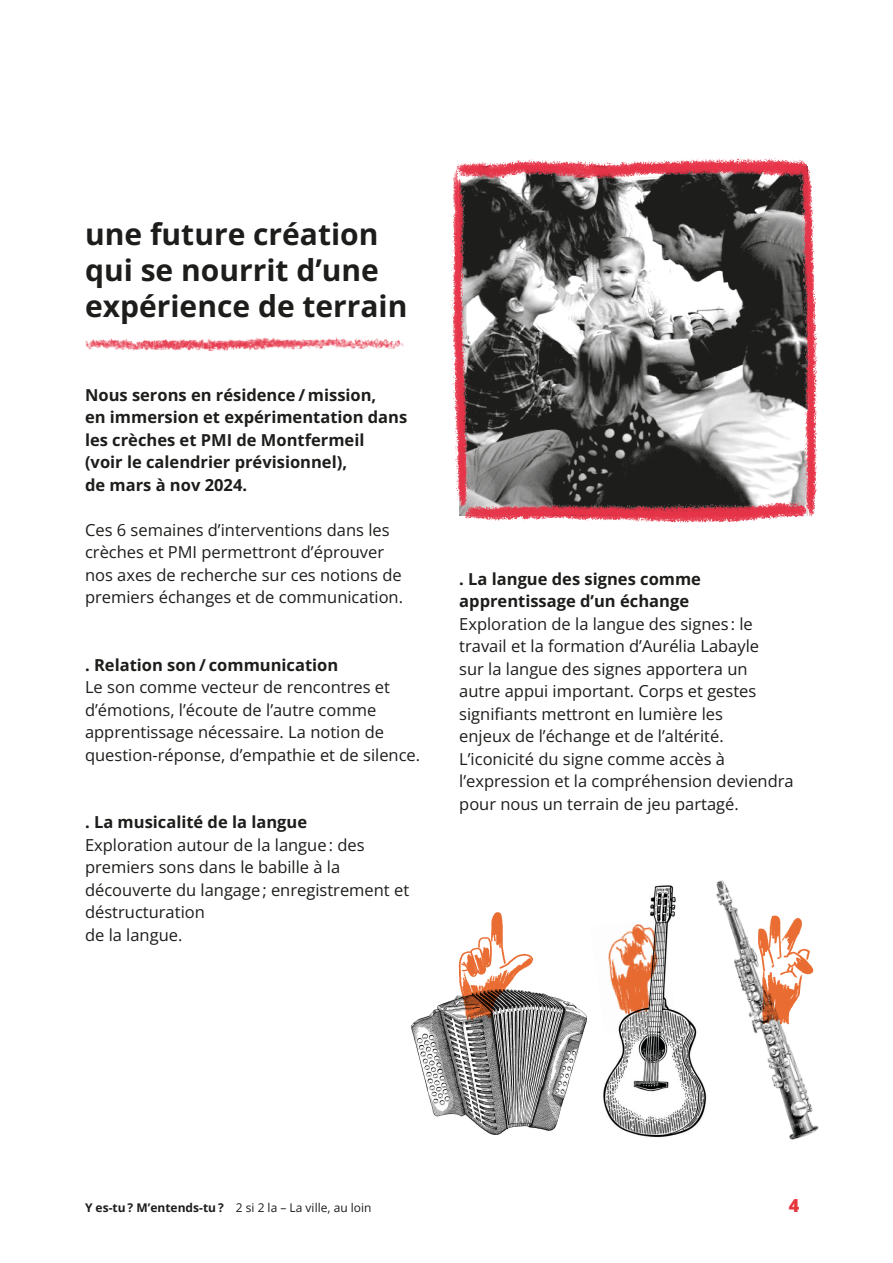
<style>
.page{position:relative;width:893px;height:1263px;background:#fff}
.page>*{position:absolute;margin:0;border:0;box-sizing:border-box;transform-origin:0 0}
.t1{font:700 30px/36px "Open Sans";color:#1d1d1b}
.t2{font:800 18px "Open Sans";color:#e6373d}
.t3{font:16.5px/22.5px "Open Sans";color:#1d1d1b}
.t4{font:700 16.5px/22.5px "Open Sans";color:#1d1d1b}
.t5{font:12px "Open Sans";color:#1d1d1b}
.s1{font-weight:700}
</style>
<div class="page">
<img style="left:85px;top:337px;width:319px;height:15px">
<img style="left:716px;top:880px;width:103px;height:260px">
<img style="left:412px;top:992px;width:175px;height:143px">
<img style="left:603px;top:885px;width:104px;height:253px">
<img style="left:457px;top:912px;width:78px;height:111px">
<img style="left:603px;top:917px;width:74px;height:117px">
<img style="left:747px;top:905px;width:69px;height:132px">
<img style="left:451px;top:158px;width:367px;height:365px">
<h1 class="t1" style="left:85px;top:215px;width:324px">une future création qui se nourrit d’une expérience de terrain</h1>
<p class="t4" style="left:85px;top:383px;width:324px">Nous serons en résidence / mission,<br>en immersion et expérimentation dans les crèches et PMI de Montfermeil<br>(voir le calendrier prévisionnel),<br>de mars à nov 2024.</p>
<p class="t3" style="left:85px;top:518px;width:320px">Ces 6 semaines d’interventions dans les crèches et PMI permettront d’éprouver nos axes de recherche sur ces notions de premiers échanges et de communication.</p>
<p class="t4" style="left:85px;top:653px;width:255px">. Relation son / communication</p>
<p class="t3" style="left:85px;top:676px;width:337px">Le son comme vecteur de rencontres et d’émotions, l’écoute de l’autre comme apprentissage nécessaire. La notion de question-réponse, d’empathie et de silence.</p>
<p class="t4" style="left:85px;top:811px;width:224px">. La musicalité de la langue</p>
<p class="t3" style="left:85px;top:833px;width:326px">Exploration autour de la langue: des premiers sons dans le babille à la découverte du langage; enregistrement et déstructuration<br>de la langue.</p>
<p class="t4" style="left:459px;top:567px;width:243px">. La langue des signes comme apprentissage d’un échange</p>
<p class="t3" style="left:459px;top:612px;width:336px">Exploration de la langue des signes : le travail et la formation d’Aurélia Labayle<br>sur la langue des signes apportera un<br>autre appui important. Corps et gestes signifiants mettront en lumière les<br>enjeux de l’échange et de l’altérité.<br>L’iconicité du signe comme accès à l’expression et la compréhension deviendra pour nous un terrain de jeu partagé.</p>
<p class="t5" style="left:85px;top:1199px;width:288px"><span class="s1">Y es-tu ? M’entends-tu ?</span> 2 si 2 la – La ville, au loin</p>
<p class="t2" style="left:789px;top:1192px;width:12px">4</p>
</div>
